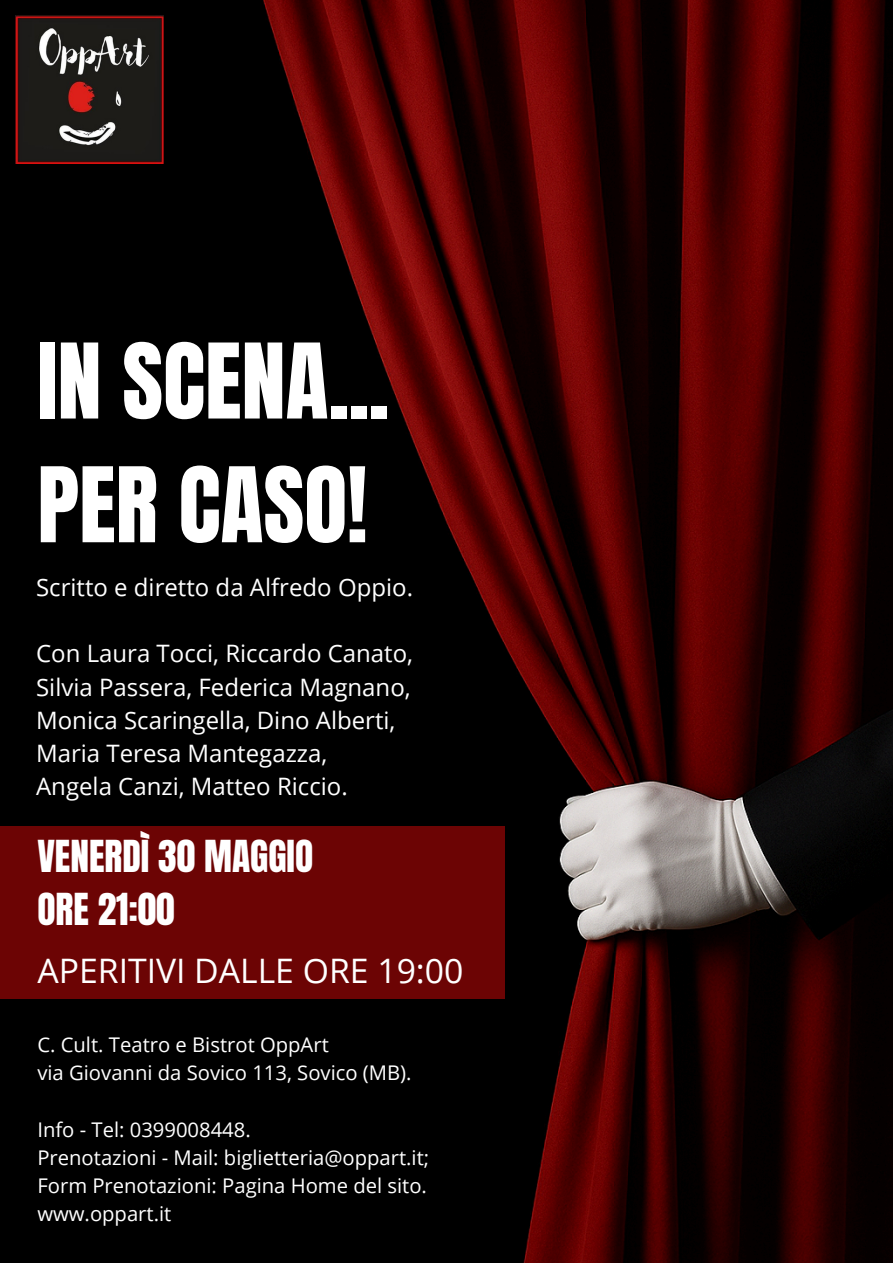
<style>
.page{position:relative;width:893px;height:1263px;background:#fff}
.page>*{position:absolute;margin:0;border:0;box-sizing:border-box;transform-origin:0 0}
.t1{font:88.5px/123.8px "Anton";color:#fff}
.t2{font:37.5px/52.3px "Anton";color:#fff}
.t3{font:33.75px "Open Sans";color:#fff}
.t4{font:24px/33.2px "Open Sans";color:#fff}
.t5{font:20.25px "Open Sans";color:#fff}
</style>
<div class="page">
<img style="left:0;top:0;width:892px;height:1262px">
<img style="left:15px;top:15px;width:149px;height:149px">
<div style="left:0;top:827px;width:505px;height:172px;background:#6c0404"></div>
<h1 class="t1" style="left:37px;top:321px;width:353px">IN SCENA...<br>PER CASO!</h1>
<h4 class="t4" style="left:36px;top:570px;width:378px">Scritto e diretto da Alfredo Oppio.</h4>
<h4 class="t4" style="left:36px;top:636px;width:378px">Con Laura Tocci, Riccardo Canato,<br>Silvia Passera, Federica Magnano,<br>Monica Scaringella, Dino Alberti,<br>Maria Teresa Mantegazza,<br>Angela Canzi, Matteo Riccio.</h4>
<h2 class="t2" style="left:37px;top:831px;width:277px">VENERDÌ 30 MAGGIO<br>ORE 21:00</h2>
<h3 class="t3" style="left:37px;top:947px;width:427px">APERITIVI DALLE ORE 19:00</h3>
<p class="t5" style="left:37px;top:1030px;width:293px">C. Cult. Teatro e Bistrot OppArt</p>
<p class="t5" style="left:37px;top:1059px;width:376px">via Giovanni da Sovico 113, Sovico (MB).</p>
<p class="t5" style="left:37px;top:1115px;width:215px">Info - Tel: 0399008448.</p>
<p class="t5" style="left:37px;top:1143px;width:393px">Prenotazioni - Mail: biglietteria@oppart.it;</p>
<p class="t5" style="left:37px;top:1171px;width:391px">Form Prenotazioni: Pagina Home del sito.</p>
<p class="t5" style="left:37px;top:1199px;width:135px">www.oppart.it</p>
</div>
